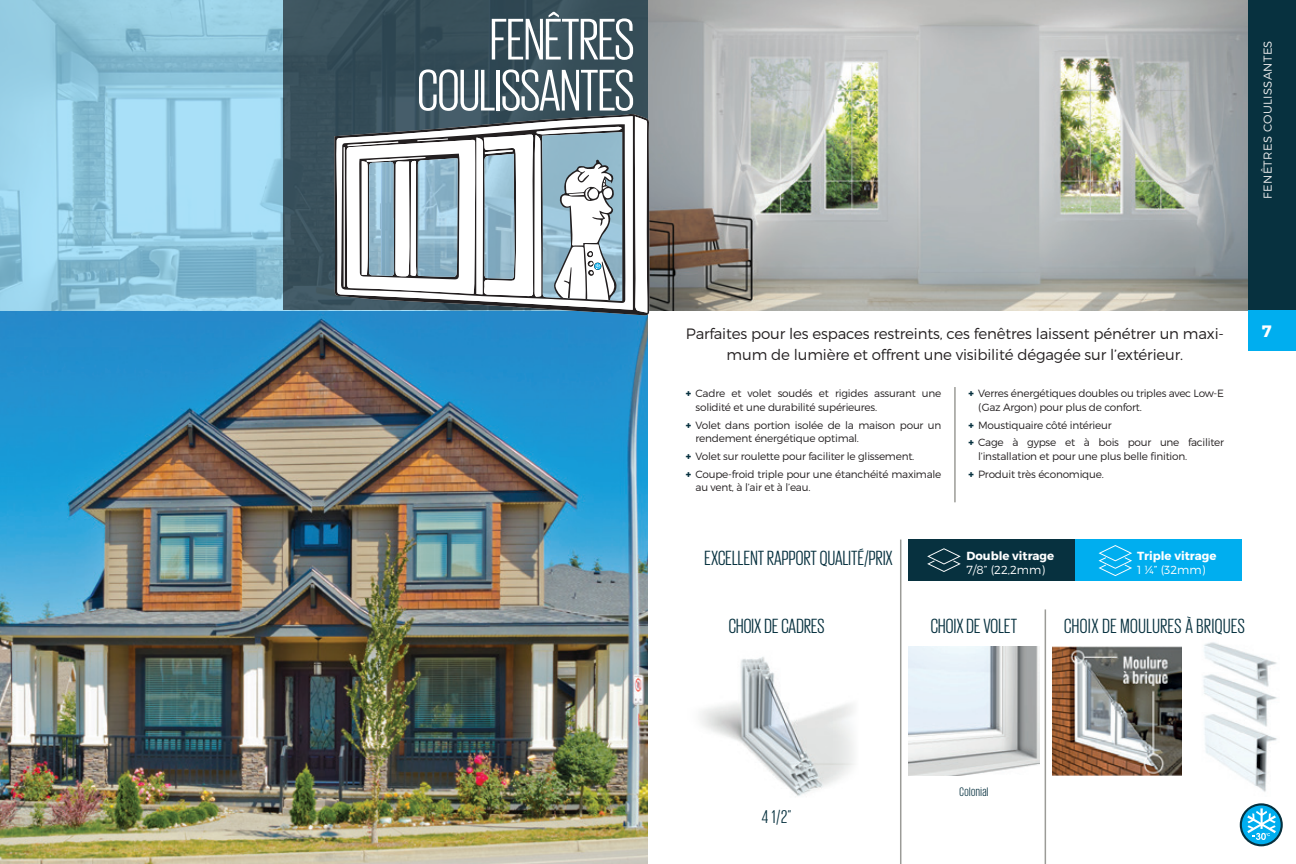
<style>
.page{position:relative;width:1296px;height:864px;background:#fff}
.page>*{position:absolute;margin:0;border:0;box-sizing:border-box;transform-origin:0 0}
.t1{font:60px/51px "Giorgio Sans";letter-spacing:-.01em;color:#fff;text-align:right}
.t2{font:21px "Giorgio Sans";letter-spacing:.01em;color:#07313f}
.t3{font:21px "Giorgio Sans";letter-spacing:.03em;color:#07313f}
.t4{font:18.9px "Giorgio Sans";color:#07313f}
.t5{font:700 16.5px "Montserrat";color:#fff}
.t6{font:300 15px "Montserrat";letter-spacing:-.01em;color:#231f20}
.t7{font:12.6px "Giorgio Sans";letter-spacing:.04em;color:#07313f}
.t8{font:700 11.7px "Montserrat";color:#fff}
.t9{font:300 11.7px "Montserrat";color:#fff}
.t10{font:300 11.55px "Montserrat";letter-spacing:.03em;color:#ebebec}
.t11{font:300 10.5px/13.5px "Montserrat";letter-spacing:-.02em;color:#231f20}
.s1{font-weight:900;color:#07313f}
</style>
<div class="page">
<img style="left:0;top:310px;width:648px;height:554px">
<div style="left:909px;top:540px;width:166px;height:41px;background:#07313f"></div>
<svg style="left:927px;top:548px;width:34px;height:24px"></svg>
<div style="left:1075px;top:540px;width:167px;height:41px;background:#00aeef"></div>
<svg style="left:1099px;top:545px;width:33px;height:31px"></svg>
<img style="left:0;top:0;width:1248px;height:310px">
<div style="left:1248px;top:0;width:48px;height:310px;background:#07313f"></div>
<div style="left:1248px;top:310px;width:48px;height:41px;background:#00aeef"></div>
<hr style="left:954px;top:387px;width:2px;height:115px;background:#9b9b97">
<hr style="left:900px;top:540px;width:1px;height:324px;background:#9b9b97">
<hr style="left:1045px;top:609px;width:1px;height:255px;background:#9b9b97">
<svg style="left:1240px;top:803px;width:43px;height:43px"></svg>
<div style="left:1242px;top:805px;width:39px;height:39px;background:#00aeef;border-radius:50%"></div>
<svg style="left:1247px;top:808px;width:29px;height:32px"></svg>
<div style="left:284px;top:0;width:364px;height:310px;background:#374e59"></div>
<svg style="left:334px;top:112px;width:316px;height:204px"></svg>
<svg style="left:336px;top:116px;width:297px;height:194px"></svg>
<svg style="left:635px;top:116px;width:12px;height:197px;background:#f6f6f6"></svg>
<svg style="left:341px;top:124px;width:284px;height:179px"></svg>
<svg style="left:344px;top:127px;width:278px;height:174px;background:#b7c6cd"></svg>
<img style="left:1053px;top:647px;width:129px;height:128px">
<img style="left:1204px;top:727px;width:73px;height:65px">
<img style="left:1204px;top:688px;width:73px;height:39px">
<img style="left:1203px;top:642px;width:74px;height:46px">
<img style="left:700px;top:657px;width:154px;height:139px">
<img style="left:909px;top:647px;width:130px;height:128px">
<h1 class="t1" style="left:417px;top:12px;width:219px">FENÊTRES<br>COULISSANTES</h1>
<p class="t10" style="left:1261px;top:199px;width:160px;rotate:-90deg">FENÊTRES COULISSANTES</p>
<h3 class="t6" style="left:686px;top:324px;width:540px">Parfaites pour les espaces restreints, ces fenêtres laissent pénétrer un maxi-</h3>
<h3 class="t5" style="left:1262px;top:321px;width:11px">7</h3>
<h3 class="t6" style="left:727px;top:345px;width:458px">mum de lumière et offrent une visibilité dégagée sur l’extérieur.</h3>
<p class="t11" style="left:696px;top:387px;width:247px;text-indent:-10px"><span class="s1">+</span> Cadre et volet soudés et rigides assurant une solidité et une durabilité supérieures.</p>
<p class="t11" style="left:696px;top:418px;width:247px;text-indent:-10px"><span class="s1">+</span> Volet dans portion isolée de la maison pour un rendement énergétique optimal.</p>
<p class="t11" style="left:686px;top:447px;width:257px;line-height:17.9px"><span class="s1">+</span> Volet sur roulette pour faciliter le glissement.<br><span class="s1">+</span> Coupe-froid triple pour une étanchéité maximale</p>
<p class="t11" style="left:696px;top:481px;width:116px">au vent, à l’air et à l’eau.</p>
<p class="t11" style="left:978px;top:387px;width:247px;text-indent:-10px"><span class="s1">+</span> Verres énergétiques doubles ou triples avec Low-E (Gaz Argon) pour plus de confort.</p>
<p class="t11" style="left:968px;top:416px;width:257px;line-height:17.9px"><span class="s1">+</span> Moustiquaire côté intérieur<br><span class="s1">+</span> Cage à gypse et à bois pour une faciliter</p>
<p class="t11" style="left:968px;top:447px;width:220px;line-height:17.9px;text-indent:10px">l’installation et pour une plus belle finition. <span class="s1">+</span> Produit très économique.</p>
<h2 class="t2" style="left:705px;top:547px;width:190px">EXCELLENT RAPPORT QUALITÉ/PRIX</h2>
<p class="t8" style="left:966px;top:548px;width:89px">Double vitrage</p>
<p class="t9" style="left:966px;top:562px;width:80px">7/8” (22,2mm)</p>
<p class="t8" style="left:1137px;top:548px;width:81px">Triple vitrage</p>
<p class="t9" style="left:1137px;top:562px;width:70px">1 ¼” (32mm)</p>
<h2 class="t2" style="left:729px;top:616px;width:97px">CHOIX DE CADRES</h2>
<h2 class="t2" style="left:931px;top:616px;width:88px">CHOIX DE VOLET</h2>
<h2 class="t3" style="left:1064px;top:616px;width:182px">CHOIX DE MOULURES À BRIQUES</h2>
<h3 class="t4" style="left:762px;top:807px;width:31px">4 1/2”</h3>
<p class="t7" style="left:960px;top:786px;width:30px">Colonial</p>
</div>
